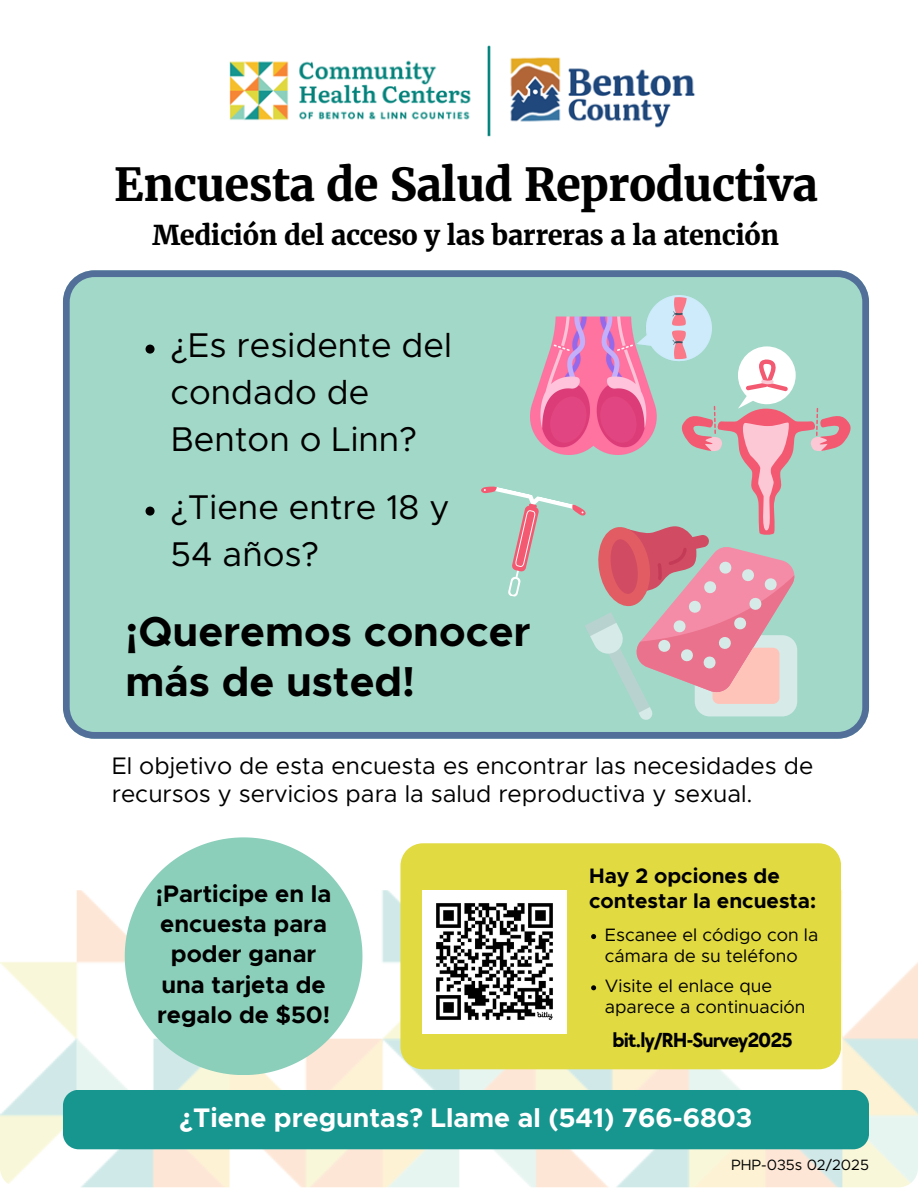
<style>
.page{position:relative;width:918px;height:1188px;background:#fff}
.page>*{position:absolute;margin:0;border:0;box-sizing:border-box;transform-origin:0 0}
.t1{font:700 45px "Merriweather";letter-spacing:-.015em;color:#000}
.t2{font:700 42px/49.5px "Metropolis";color:#000}
.t3{font:34.5px/47.2px "Metropolis";color:#000}
.t4{font:700 27px "Merriweather";letter-spacing:-.015em;color:#000}
.t5{font:700 27px "Metropolis";color:#fff}
.t6{font:24px/28.2px "Metropolis";color:#000}
.t7{font:700 24px/30.3px "Metropolis";color:#000;text-align:center}
.t8{font:700 21px/24.8px "Metropolis";color:#000}
.t9{font:700 21px "TT Chocolates";letter-spacing:-.045em;color:#000}
.t10{font:700 19.5px "Metropolis";letter-spacing:-.045em;color:#000}
.t11{font:18px/21.3px "Metropolis";color:#000}
.t12{font:15px "Metropolis";color:#000}
</style>
<div class="page">
<img style="left:0;top:890px;width:918px;height:297px">
<div style="left:63px;top:1090px;width:806px;height:59px;background:#17958f"></div>
<img style="left:229px;top:45px;width:466px;height:92px">
<svg style="left:63px;top:270px;width:806px;height:468px;background:#9cd0c4"></svg>
<img style="left:530px;top:295px;width:181px;height:51px">
<svg style="left:480px;top:346px;width:373px;height:374px;background:#bcbcba"></svg>
<svg style="left:125px;top:837px;width:237px;height:238px;fill:#8bcfbb"></svg>
<svg style="left:146px;top:345px;width:9px;height:9px"></svg>
<svg style="left:146px;top:507px;width:9px;height:9px"></svg>
<div style="left:400px;top:843px;width:441px;height:226px;background:#e1da41"></div>
<svg style="left:591px;top:934px;width:5px;height:5px"></svg>
<svg style="left:591px;top:985px;width:5px;height:5px"></svg>
<img style="left:423px;top:890px;width:144px;height:144px">
<p class="t1" style="left:114px;top:157px;width:705px">Encuesta de Salud Reproductiva</p>
<p class="t4" style="left:153px;top:218px;width:628px">Medición del acceso y las barreras a la atención</p>
<p class="t3" style="left:170px;top:323px;width:283px">¿Es residente del condado de<br>Benton o Linn?</p>
<p class="t3" style="left:170px;top:485px;width:281px">¿Tiene entre 18 y<br>54 años?</p>
<p class="t2" style="left:126px;top:609px;width:407px">¡Queremos conocer más de usted!</p>
<p class="t6" style="left:112px;top:752px;width:703px">El objetivo de esta encuesta es encontrar las necesidades de recursos y servicios para la salud reproductiva y sexual.</p>
<h3 class="t7" style="left:156px;top:880px;width:177px">¡Participe en la encuesta para poder ganar una tarjeta de regalo de $50!</h3>
<p class="t8" style="left:589px;top:865px;width:229px">Hay 2 opciones de contestar la encuesta:</p>
<h1 class="t11" style="left:605px;top:925px;width:215px">Escanee el código con la cámara de su teléfono</h1>
<h5 class="t11" style="left:605px;top:976px;width:202px">Visite el enlace que aparece a continuación</h5>
<p class="t10" style="left:585px;top:1025px;width:194px">bit.ly/RH-Survey2025</p>
<h4 class="t9" style="left:613px;top:1028px;width:182px">bit.ly/RH-Survey2025</h4>
<p class="t5" style="left:180px;top:1105px;width:574px">¿Tiene preguntas? Llame al (541) 766-6803</p>
<p class="t12" style="left:731px;top:1158px;width:139px">PHP-035s 02/2025</p>
</div>
